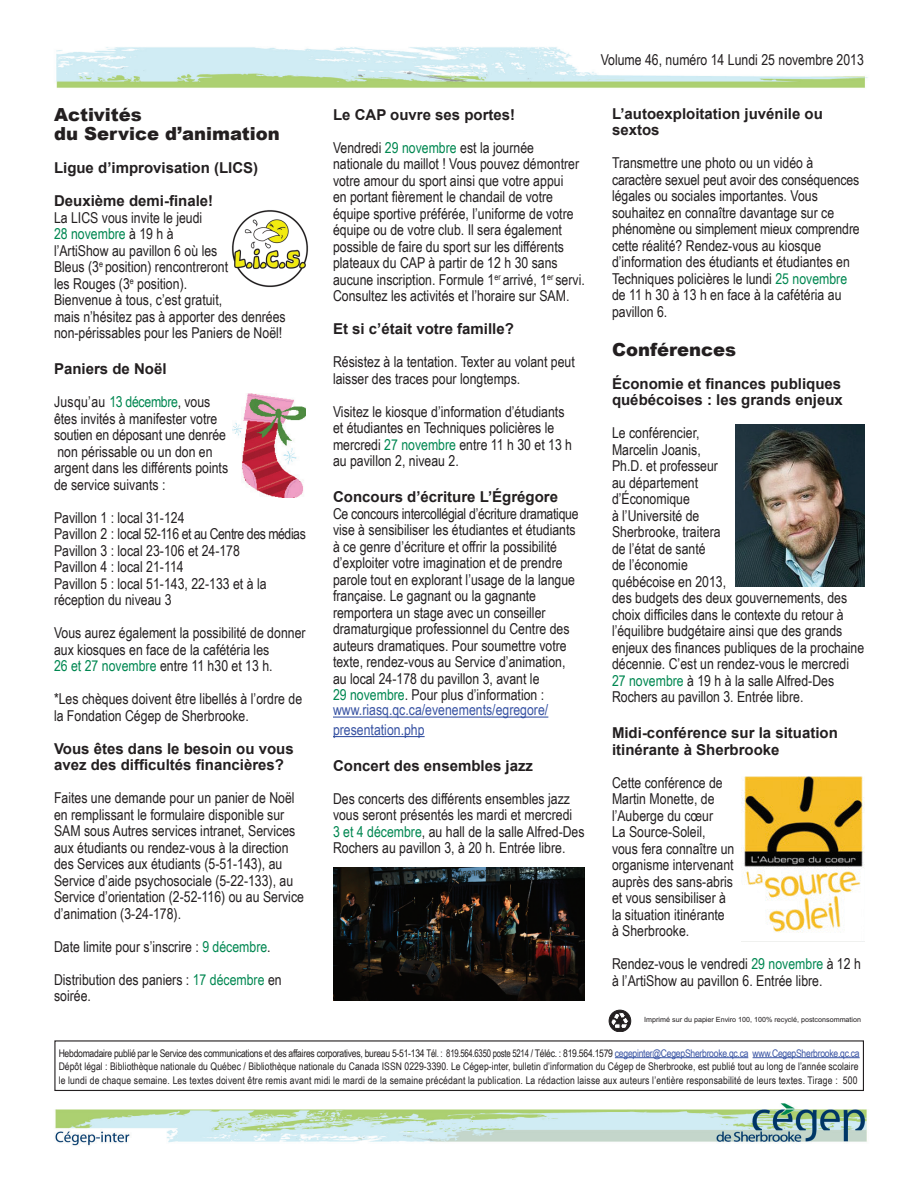
<style>
.page{position:relative;width:918px;height:1188px;background:#fff}
.page>*{position:absolute;margin:0;border:0;box-sizing:border-box;transform-origin:0 0}
.t1{font:900 18px/19.5px "Arial";color:#231f20}
.t2{font:15px/16.5px "Arial Narrow";color:#231f20}
.t3{font:700 15px/16.5px "Arial";color:#231f20}
.t4{font:15px/19.5px "Arial Narrow";color:#3853a3}
.t5{font:10.5px/13.5px "Arial Narrow";letter-spacing:.015em;color:#231f20;text-align:justify}
.t6{font:7.2px "Arial";color:#231f20}
.s1{color:#008751}
.s2{color:#3853a3}
</style>
<div class="page">
<img style="left:55px;top:47px;width:813px;height:1099px">
<hr style="left:615px;top:1057px;width:133px;height:1px;background:#3853a3">
<hr style="left:753px;top:1057px;width:107px;height:1px;background:#3853a3">
<div style="left:54px;top:1040px;width:810px;height:51px;border:1px solid #231f20"></div>
<div style="left:609px;top:1010px;width:22px;height:21px;border:1px solid #231f20;border-radius:50%"></div>
<svg style="left:609px;top:1012px;width:20px;height:19px"></svg>
<img style="left:229px;top:208px;width:81px;height:81px">
<hr style="left:333px;top:717px;width:215px;height:1px;background:#3853a3">
<hr style="left:333px;top:736px;width:92px;height:1px;background:#3853a3">
<img style="left:233px;top:394px;width:73px;height:103px">
<img style="left:333px;top:868px;width:252px;height:132px">
<img style="left:735px;top:424px;width:130px;height:162px">
<img style="left:742px;top:776px;width:123px;height:166px">
<p class="t1" style="left:54px;top:104px;width:227px">Activités<br>du Service d’animation</p>
<p class="t3" style="left:54px;top:160px;width:206px">Ligue d’improvisation (LICS)</p>
<p class="t3" style="left:54px;top:193px;width:161px">Deuxième demi-finale!</p>
<p class="t2" style="left:54px;top:209px;width:233px">La LICS vous invite le jeudi<br><span class="s1">28 novembre</span> à 19 h à<br>l’ArtiShow au pavillon 6 où les<br>Bleus (3<sup>e</sup> position) rencontreront<br>les Rouges (3<sup>e</sup> position).<br>Bienvenue à tous, c’est gratuit,<br>mais n’hésitez pas à apporter des denrées non-périssables pour les Paniers de Noël!</p>
<p class="t3" style="left:54px;top:361px;width:114px">Paniers de Noël</p>
<p class="t2" style="left:54px;top:393px;width:176px">Jusqu’au <span class="s1">13 décembre</span>, vous êtes invités à manifester votre soutien en déposant une denrée non périssable ou un don en argent dans les différents points de service suivants :</p>
<p class="t2" style="left:54px;top:509px;width:253px">Pavillon 1 : local 31-124<br>Pavillon 2 : local 52-116 et au Centre des médias<br>Pavillon 3 : local 23-106 et 24-178<br>Pavillon 4 : local 21-114<br>Pavillon 5 : local 51-143, 22-133 et à la réception du niveau 3</p>
<p class="t2" style="left:54px;top:624px;width:253px">Vous aurez également la possibilité de donner aux kiosques en face de la cafétéria les<br><span class="s1">26 et 27 novembre</span> entre 11 h30 et 13 h.</p>
<p class="t2" style="left:54px;top:690px;width:250px">*Les chèques doivent être libellés à l’ordre de la Fondation Cégep de Sherbrooke.</p>
<p class="t3" style="left:54px;top:741px;width:241px">Vous êtes dans le besoin ou vous avez des difficultés financières?</p>
<p class="t2" style="left:54px;top:789px;width:252px">Faites une demande pour un panier de Noël en remplissant le formulaire disponible sur SAM sous Autres services intranet, Services aux étudiants ou rendez-vous à la direction des Services aux étudiants (5-51-143), au Service d’aide psychosociale (5-22-133), au Service d’orientation (2-52-116) ou au Service d’animation (3-24-178).</p>
<p class="t2" style="left:54px;top:938px;width:218px">Date limite pour s’inscrire : <span class="s1">9 décembre</span>.</p>
<p class="t2" style="left:54px;top:971px;width:229px">Distribution des paniers : <span class="s1">17 décembre</span> en soirée.</p>
<p class="t3" style="left:333px;top:107px;width:184px">Le CAP ouvre ses portes!</p>
<p class="t2" style="left:333px;top:139px;width:253px">Vendredi <span class="s1">29 novembre</span> est la journée nationale du maillot ! Vous pouvez démontrer votre amour du sport ainsi que votre appui<br>en portant fièrement le chandail de votre équipe sportive préférée, l’uniforme de votre équipe ou de votre club. Il sera également possible de faire du sport sur les différents plateaux du CAP à partir de 12 h 30 sans aucune inscription. Formule 1<sup>er</sup> arrivé, 1<sup>er</sup> servi.<br>Consultez les activités et l’horaire sur SAM.</p>
<p class="t3" style="left:333px;top:321px;width:182px">Et si c’était votre famille?</p>
<p class="t2" style="left:333px;top:353px;width:243px">Résistez à la tentation. Texter au volant peut laisser des traces pour longtemps.</p>
<p class="t2" style="left:333px;top:403px;width:241px">Visitez le kiosque d’information d’étudiants et étudiantes en Techniques policières le mercredi <span class="s1">27 novembre</span> entre 11 h 30 et 13 h au pavillon 2, niveau 2.</p>
<p class="t3" style="left:333px;top:489px;width:227px">Concours d’écriture L’Égrégore</p>
<p class="t2" style="left:333px;top:505px;width:247px">Ce concours intercollégial d’écriture dramatique vise à sensibiliser les étudiantes et étudiants à ce genre d’écriture et offrir la possibilité d’exploiter votre imagination et de prendre parole tout en explorant l’usage de la langue française. Le gagnant ou la gagnante remportera un stage avec un conseiller dramaturgique professionnel du Centre des auteurs dramatiques. Pour soumettre votre texte, rendez-vous au Service d’animation, au local 24-178 du pavillon 3, avant le<br><span class="s1">29 novembre</span>. Pour plus d’information :</p>
<p class="t4" style="left:333px;top:700px;width:217px">www.riasq.qc.ca/evenements/egregore/ presentation.php</p>
<p class="t3" style="left:333px;top:758px;width:202px">Concert des ensembles jazz</p>
<p class="t2" style="left:333px;top:790px;width:253px">Des concerts des différents ensembles jazz vous seront présentés les mardi et mercredi<br><span class="s1">3 et 4 décembre</span>, au hall de la salle Alfred-Des Rochers au pavillon 3, à 20 h. Entrée libre.</p>
<p class="t2" style="left:601px;top:51px;width:265px">Volume 46, numéro 14 Lundi 25 novembre 2013</p>
<p class="t3" style="left:612px;top:106px;width:212px">L’autoexploitation juvénile ou sextos</p>
<p class="t2" style="left:612px;top:154px;width:249px">Transmettre une photo ou un vidéo à caractère sexuel peut avoir des conséquences légales ou sociales importantes. Vous souhaitez en connaître davantage sur ce phénomène ou simplement mieux comprendre cette réalité? Rendez-vous au kiosque d’information des étudiants et étudiantes en Techniques policières le lundi <span class="s1">25 novembre </span>de 11 h 30 à 13 h en face à la cafétéria au pavillon 6.</p>
<p class="t1" style="left:612px;top:339px;width:126px">Conférences</p>
<p class="t3" style="left:612px;top:376px;width:232px">Économie et finances publiques québécoises : les grands enjeux</p>
<p class="t2" style="left:612px;top:424px;width:254px">Le conférencier,<br>Marcelin Joanis,<br>Ph.D. et professeur<br>au département<br>d’Économique<br>à l’Université de<br>Sherbrooke, traitera<br>de l’état de santé<br>de l’économie<br>québécoise en 2013,<br>des budgets des deux gouvernements, des choix difficiles dans le contexte du retour à l’équilibre budgétaire ainsi que des grands enjeux des finances publiques de la prochaine décennie. C’est un rendez-vous le mercredi<br><span class="s1">27 novembre</span> à 19 h à la salle Alfred-Des<br>Rochers au pavillon 3. Entrée libre.</p>
<p class="t3" style="left:612px;top:725px;width:227px">Midi-conférence sur la situation itinérante à Sherbrooke</p>
<p class="t2" style="left:612px;top:774px;width:124px">Cette conférence de<br>Martin Monette, de l’Auberge du cœur<br>La Source-Soleil, vous fera connaître un organisme intervenant auprès des sans-abris et vous sensibiliser à la situation itinérante à Sherbrooke.</p>
<p class="t2" style="left:612px;top:955px;width:250px">Rendez-vous le vendredi <span class="s1">29 novembre</span> à 12 h à l’ArtiShow au pavillon 6. Entrée libre.</p>
<p class="t6" style="left:644px;top:1017px;width:218px">Imprimé sur du papier Enviro 100, 100% recyclé, postconsommation</p>
<p class="t5" style="left:59px;top:1046px;width:802px">Hebdomadaire publié par le Service des communications et des affaires corporatives, bureau 5-51-134 Tél. : 819.564.6350 poste 5214 / Téléc. : 819.564.1579 <span class="s2">cegepinter@CegepSherbrooke.qc.ca www.CegepSherbrooke.qc.ca </span>Dépôt légal : Bibliothèque nationale du Québec / Bibliothèque nationale du Canada ISSN 0229-3390. Le Cégep-inter, bulletin d’information du Cégep de Sherbrooke, est publié tout au long de l’année scolaire le lundi de chaque semaine. Les textes doivent être remis avant midi le mardi de la semaine précédant la publication. La rédaction laisse aux auteurs l’entière responsabilité de leurs textes. Tirage : 500</p>
</div>
